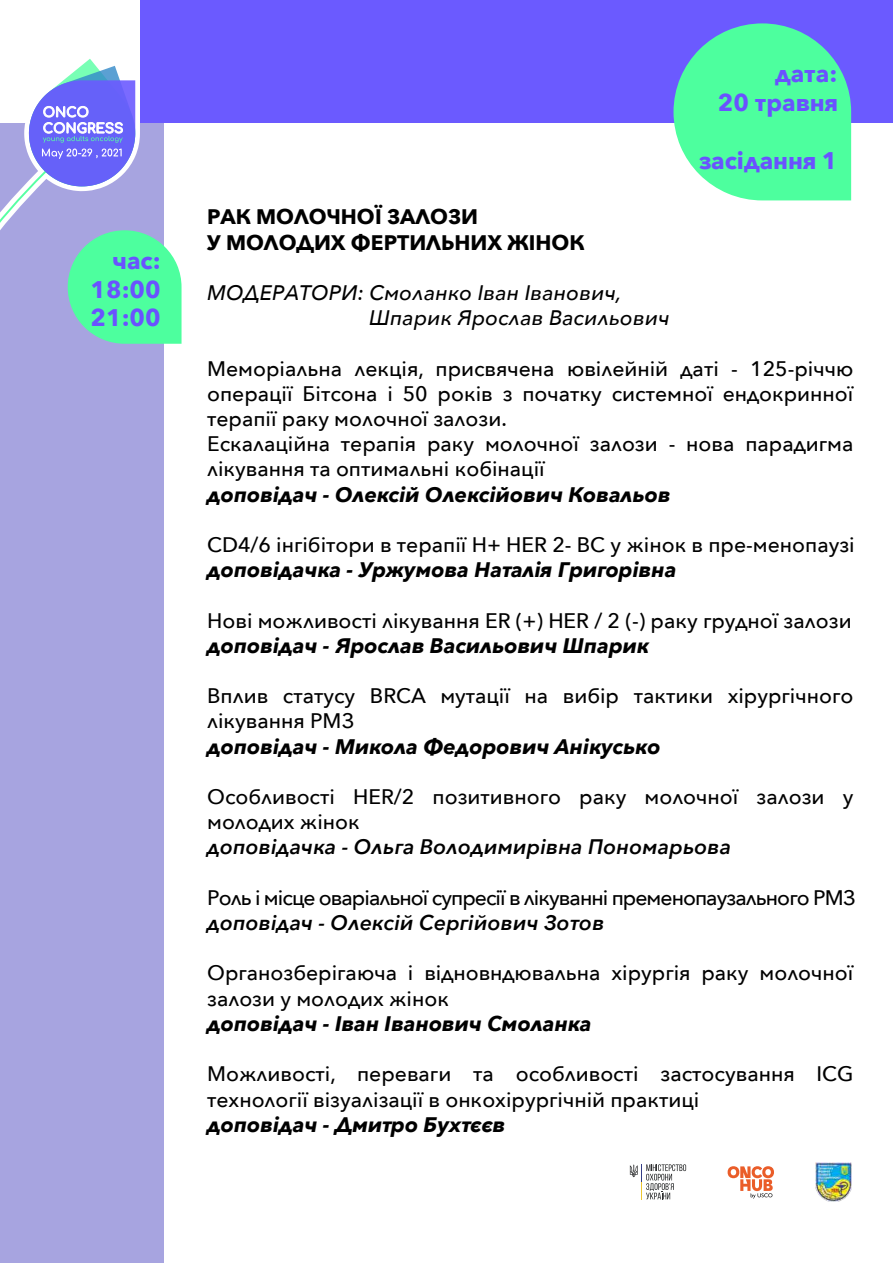
<style>
.page{position:relative;width:893px;height:1263px;background:#fff}
.page>*{position:absolute;margin:0;border:0;box-sizing:border-box;transform-origin:0 0}
.t1{font:700 24px/28.8px "Avenir Next";color:#6a52ff;text-align:right}
.t2{font:500 21px/25.2px "Avenir Next";color:#000}
.t3{font:italic 700 21px "Avenir Next";color:#000}
.t4{font:italic 600 21px "Avenir Next";color:#000}
.t5{font:500 21px "Avenir Next";letter-spacing:-.045em;color:#000}
.t6{font:italic 500 21px/25.2px "Avenir Next";color:#000}
.t7{font:700 21px/25.2px "Avenir Next";color:#000}
</style>
<div class="page">
<div style="left:0;top:123px;width:164px;height:1140px;background:#a7a4e0"></div>
<svg style="left:0;top:59px;width:182px;height:285px"></svg>
<svg style="left:827px;top:1162px;width:25px;height:40px"></svg>
<img style="left:815px;top:1162px;width:36px;height:39px">
<svg style="left:727px;top:1166px;width:47px;height:33px"></svg>
<svg style="left:629px;top:1164px;width:58px;height:36px"></svg>
<div style="left:140px;top:0;width:753px;height:123px;background:#6b5aff"></div>
<svg style="left:673px;top:23px;width:178px;height:177px"></svg>
<p class="t1" style="left:91px;top:246px;width:71px;text-align:justify;text-indent:22px">час:<br>18:00<br>21:00</p>
<p class="t1" style="left:718px;top:59px;width:121px">дата:<br>20 травня</p>
<p class="t1" style="left:699px;top:145px;width:139px">засідання 1</p>
<p class="t7" style="left:207px;top:204px;width:379px">РАК МОЛОЧНОЇ ЗАЛОЗИ<br>У МОЛОДИХ ФЕРТИЛЬНИХ ЖІНОК</p>
<p class="t6" style="left:369px;top:279px;width:302px;text-indent:-162px">МОДЕРАТОРИ: Смоланко Іван Іванович,<br>Шпарик Ярослав Васильович</p>
<p class="t2" style="left:207px;top:355px;width:648px">Меморіальна лекція, присвячена ювілейній даті - 125-річчю операції Бітсона і 50 років з початку системної ендокринної терапії раку молочної залози.<br>Ескалаційна терапія раку молочної залози - нова парадигма лікування та оптимальні кобінації</p>
<p class="t3" style="left:207px;top:476px;width:465px">доповідач - Олексій Олексійович Ковальов</p>
<p class="t2" style="left:207px;top:531px;width:649px">CD4/6 інгібітори в терапії Н+ HER 2- BC у жінок в пре-менопаузі</p>
<p class="t3" style="left:207px;top:552px;width:471px">доповідачка - Уржумова Наталія Григорівна</p>
<p class="t2" style="left:207px;top:607px;width:646px">Нові можливості лікування ER (+) HER / 2 (-) раку грудної залози</p>
<p class="t3" style="left:207px;top:627px;width:443px">доповідач - Ярослав Васильович Шпарик</p>
<p class="t2" style="left:207px;top:683px;width:648px">Вплив статусу BRCA мутації на вибір тактики хірургічного лікування РМЗ</p>
<p class="t3" style="left:207px;top:728px;width:455px">доповідач - Микола Федорович Анікусько</p>
<p class="t2" style="left:207px;top:783px;width:648px">Особливості HER/2 позитивного раку молочної залози у молодих жінок</p>
<p class="t4" style="left:207px;top:829px;width:526px">доповідачка - Ольга Володимирівна Пономарьова</p>
<p class="t5" style="left:207px;top:880px;width:650px">Роль і місце оваріальної супресії в лікуванні пременопаузального РМЗ</p>
<p class="t4" style="left:207px;top:905px;width:399px">доповідач - Олексій Сергійович Зотов</p>
<p class="t2" style="left:207px;top:960px;width:648px">Органозберігаюча і відновндювальна хірургія раку молочної залози у молодих жінок</p>
<p class="t3" style="left:207px;top:1005px;width:386px">доповідач - Іван Іванович Смоланка</p>
<p class="t2" style="left:207px;top:1061px;width:648px">Можливості, переваги та особливості застосування ICG технології візуалізації в онкохірургічній практиці</p>
<p class="t3" style="left:207px;top:1106px;width:300px">доповідач - Дмитро Бухтєєв</p>
</div>
